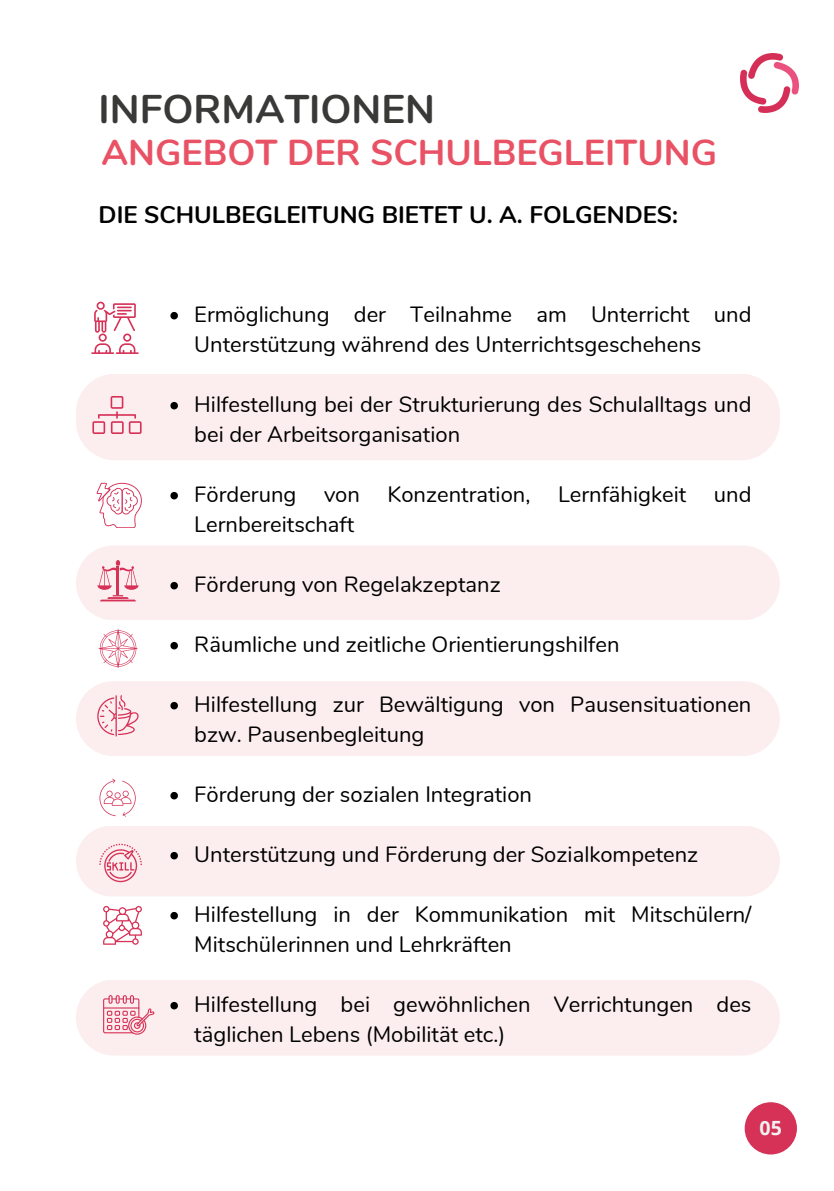
<style>
.page{position:relative;width:834px;height:1191px;background:#fff}
.page>*{position:absolute;margin:0;border:0;box-sizing:border-box;transform-origin:0 0}
.t1{font:700 40px "Nunito";color:#393938}
.t2{font:700 36px "Nunito";color:#e95265}
.t3{font:700 24px "Nunito";color:#000}
.t4{font:22px/30px "Nunito";color:#000}
.t5{font:700 19.6px "Open Sans";color:#f1f1f1}
</style>
<div class="page">
<div style="left:744px;top:1102px;width:53px;height:53px;background:#d63157;border-radius:50%"></div>
<div style="left:76px;top:374px;width:704px;height:86px;background:#fceeee;border-radius:39px"></div>
<div style="left:76px;top:546px;width:704px;height:74px;background:#fceeee"></div>
<div style="left:76px;top:681px;width:704px;height:75px;background:#fceeee"></div>
<div style="left:76px;top:826px;width:704px;height:70px;background:#fceeee"></div>
<div style="left:76px;top:980px;width:704px;height:76px;background:#fceeee;border-radius:38px"></div>
<svg style="left:170px;top:312px;width:8px;height:7px"></svg>
<svg style="left:170px;top:402px;width:8px;height:7px"></svg>
<svg style="left:170px;top:492px;width:8px;height:7px"></svg>
<svg style="left:170px;top:582px;width:8px;height:7px"></svg>
<svg style="left:170px;top:642px;width:8px;height:7px"></svg>
<svg style="left:170px;top:702px;width:8px;height:7px"></svg>
<svg style="left:170px;top:792px;width:8px;height:7px"></svg>
<svg style="left:170px;top:852px;width:8px;height:7px"></svg>
<svg style="left:170px;top:912px;width:8px;height:7px"></svg>
<svg style="left:170px;top:1002px;width:8px;height:7px"></svg>
<svg style="left:92px;top:396px;width:50px;height:37px"></svg>
<svg style="left:97px;top:483px;width:44px;height:45px"></svg>
<svg style="left:97px;top:560px;width:42px;height:41px;background:#f2bec8"></svg>
<svg style="left:97px;top:695px;width:42px;height:42px;background:#f4c9d0"></svg>
<svg style="left:99px;top:779px;width:37px;height:37px"></svg>
<svg style="left:99px;top:844px;width:42px;height:38px;background:#f3c3cb"></svg>
<svg style="left:103px;top:906px;width:39px;height:39px"></svg>
<svg style="left:103px;top:995px;width:51px;height:39px"></svg>
<svg style="left:91px;top:302px;width:48px;height:52px"></svg>
<svg style="left:99px;top:629px;width:39px;height:39px"></svg>
<img style="left:740px;top:54px;width:59px;height:58px">
<p class="t1" style="left:99px;top:82px;width:338px">INFORMATIONEN</p>
<p class="t2" style="left:102px;top:128px;width:617px">ANGEBOT DER SCHULBEGLEITUNG</p>
<p class="t3" style="left:99px;top:199px;width:581px">DIE SCHULBEGLEITUNG BIETET U. A. FOLGENDES:</p>
<p class="t4" style="left:194px;top:300px;width:559px">Ermöglichung der Teilnahme am Unterricht und<br>Unterstützung während des Unterrichtsgeschehens</p>
<h1 class="t4" style="left:194px;top:390px;width:559px">Hilfestellung bei der Strukturierung des Schulalltags und bei der Arbeitsorganisation</h1>
<h2 class="t4" style="left:194px;top:480px;width:104px">Förderung</h2>
<h2 class="t4" style="left:324px;top:480px;width:37px">von</h2>
<h2 class="t4" style="left:387px;top:480px;width:144px">Konzentration,</h2>
<h2 class="t4" style="left:558px;top:480px;width:130px">Lernfähigkeit</h2>
<h2 class="t4" style="left:714px;top:480px;width:39px">und</h2>
<h2 class="t4" style="left:194px;top:510px;width:161px">Lernbereitschaft</h2>
<h3 class="t4" style="left:194px;top:570px;width:308px">Förderung von Regelakzeptanz</h3>
<p class="t4" style="left:194px;top:630px;width:427px">Räumliche und zeitliche Orientierungshilfen</p>
<p class="t4" style="left:194px;top:690px;width:559px">Hilfestellung zur Bewältigung von Pausensituationen bzw. Pausenbegleitung</p>
<p class="t4" style="left:194px;top:780px;width:339px">Förderung der sozialen Integration</p>
<p class="t4" style="left:194px;top:840px;width:505px">Unterstützung und Förderung der Sozialkompetenz</p>
<p class="t4" style="left:194px;top:900px;width:558px">Hilfestellung in der Kommunikation mit Mitschülern/<br>Mitschülerinnen und Lehrkräften</p>
<p class="t4" style="left:194px;top:990px;width:559px">Hilfestellung bei gewöhnlichen Verrichtungen des täglichen Lebens (Mobilität etc.)</p>
<p class="t5" style="left:759px;top:1114px;width:24px">05</p>
</div>
